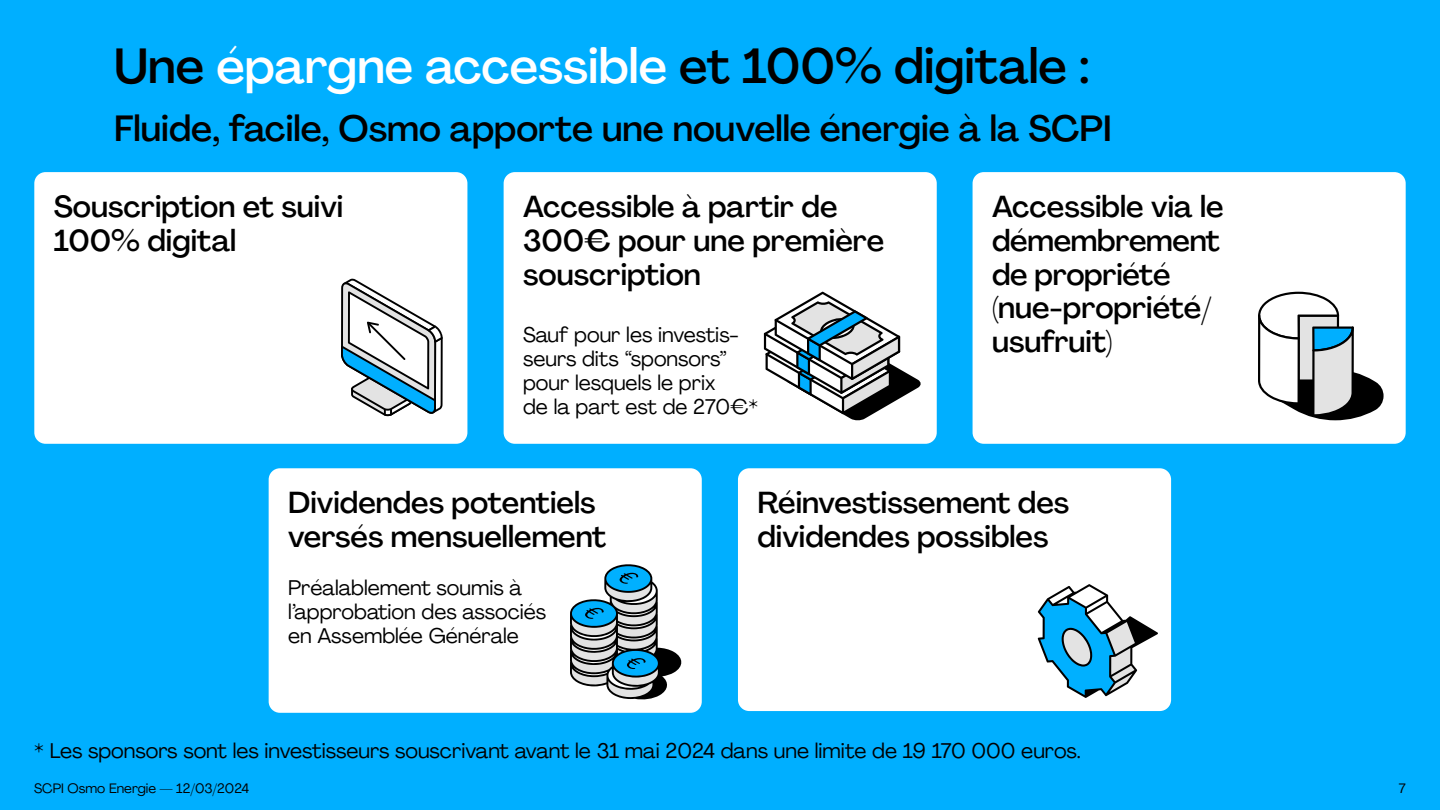
<style>
.page{position:relative;width:1440px;height:810px;background:#00afff}
.page>*{position:absolute;margin:0;border:0;box-sizing:border-box;transform-origin:0 0}
.t1{font:500 48.75px "PP Agrandir";color:#000}
.t2{font:500 36px "PP Agrandir";color:#000}
.t3{font:500 30px/33.8px "PP Agrandir";color:#000}
.t4{font:21px/24px "PP Agrandir";color:#000}
.t5{font:13.5px "PP Agrandir";color:#000}
.s1{color:#fff}
</style>
<div class="page">
<div style="left:34px;top:172px;width:433px;height:272px;background:#fff;border-radius:11px"></div>
<svg style="left:341px;top:278px;width:102px;height:138px"></svg>
<div style="left:504px;top:172px;width:433px;height:272px;background:#fff;border-radius:11px"></div>
<svg style="left:764px;top:292px;width:157px;height:129px"></svg>
<div style="left:973px;top:172px;width:433px;height:272px;background:#fff;border-radius:11px"></div>
<svg style="left:1258px;top:292px;width:126px;height:129px"></svg>
<div style="left:738px;top:468px;width:433px;height:243px;background:#fff;border-radius:11px"></div>
<div style="left:269px;top:468px;width:433px;height:245px;background:#fff;border-radius:11px"></div>
<svg style="left:570px;top:564px;width:112px;height:136px"></svg>
<svg style="left:1038px;top:584px;width:120px;height:114px"></svg>
<p class="t1" style="left:114px;top:36px;width:977px">Une <span class="s1">épargne accessible</span> et 100% digitale :</p>
<p class="t2" style="left:114px;top:106px;width:999px">Fluide, facile, Osmo apporte une nouvelle énergie à la SCPI</p>
<p class="t3" style="left:54px;top:190px;width:291px">Souscription et suivi</p>
<p class="t3" style="left:54px;top:223px;width:184px">100% digital</p>
<p class="t3" style="left:523px;top:190px;width:316px">Accessible à partir de</p>
<p class="t3" style="left:523px;top:223px;width:363px">300€ pour une première souscription</p>
<p class="t4" style="left:523px;top:323px;width:237px">Sauf pour les investis&shy;seurs dits “sponsors” pour lesquels le prix<br>de la part est de 270€*</p>
<p class="t3" style="left:992px;top:190px;width:233px">Accessible via le</p>
<p class="t3" style="left:992px;top:223px;width:230px">démembrement</p>
<p class="t3" style="left:992px;top:257px;width:180px">de propriété</p>
<p class="t3" style="left:992px;top:291px;width:221px">(nue-propriété/ usufruit)</p>
<p class="t3" style="left:288px;top:486px;width:309px">Dividendes potentiels</p>
<p class="t3" style="left:288px;top:520px;width:320px">versés mensuellement</p>
<p class="t4" style="left:288px;top:576px;width:260px">Préalablement soumis à l’approbation des associés en Assemblée Générale</p>
<p class="t3" style="left:757px;top:486px;width:313px">Réinvestissement des</p>
<p class="t3" style="left:757px;top:520px;width:293px">dividendes possibles</p>
<p class="t4" style="left:34px;top:738px;width:1048px">* Les sponsors sont les investisseurs souscrivant avant le 31 mai 2024 dans une limite de 19 170 000 euros.</p>
<p class="t5" style="left:34px;top:780px;width:216px">SCPI Osmo Energie — 12/03/2024</p>
<p class="t5" style="left:1399px;top:780px;width:8px">7</p>
</div>
